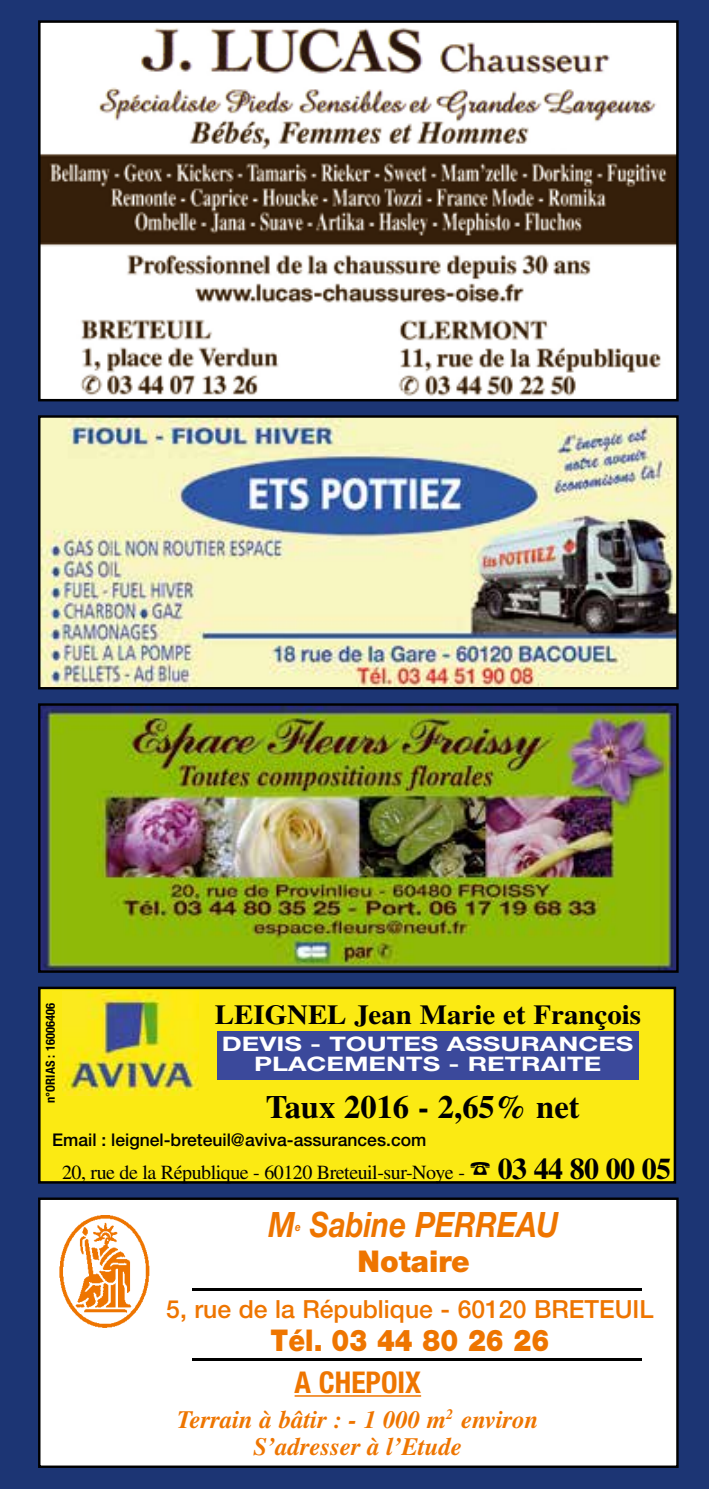
<style>
.page{position:relative;width:709px;height:1489px;background:#fff}
.page>*{position:absolute;margin:0;border:0;box-sizing:border-box;transform-origin:0 0}
.t1{font:italic 700 35px "Helvetica Neue";color:#ee7500;scale:.84 1}
.t2{font:700 32.5px "Times";color:#000}
.t3{font:900 30px "Helvetica Neue";color:#ee7500;scale:.89 1}
.t4{font:700 condensed 30px "Helvetica Neue";color:#ee7500}
.t5{font:900 30px "Helvetica Neue CE";color:#ee7500}
.t6{font:700 27.5px "Times";color:#000;scale:1.05 1}
.t7{font:italic 700 25px/27.5px "Times";color:#ee7500;text-align:center}
.t8{font:500 25px "Helvetica Neue";color:#ee7500}
.t9{font:20px "Times";letter-spacing:-.025em;color:#000}
.t10{font:700 20px/20px "Helvetica Neue";color:#fff;text-align:center;scale:1.35 1}
.t11{font:500 17.5px "Helvetica Neue";color:#000}
.t12{font:700 condensed 12.5px "Helvetica Neue";color:#000}
.t13{font:italic 700 11.5px "Helvetica Neue";color:#ee7500;scale:.84 1}
.s1{font-weight:700;font-size:30px}
</style>
<div class="page">
<div style="left:0;top:0;width:709px;height:1488px;background:#1c3574"></div>
<img style="left:41px;top:23px;width:634px;height:375px">
<div style="left:38px;top:20px;width:640px;height:381px;border:2px solid #000"></div>
<img style="left:41px;top:418px;width:634px;height:268px">
<div style="left:38px;top:415px;width:640px;height:274px;border:2px solid #000"></div>
<img style="left:41px;top:706px;width:634px;height:263px">
<div style="left:38px;top:703px;width:640px;height:269px;border:2px solid #000"></div>
<div style="left:39px;top:987px;width:636px;height:195px;background:#fbea13"></div>
<div style="left:38px;top:986px;width:638px;height:197px;border:2px solid #000"></div>
<img style="left:63px;top:991px;width:136px;height:104px">
<div style="left:180px;top:1092px;width:485px;height:35px;background:#fbea13"></div>
<div style="left:217px;top:1031px;width:421px;height:48px;background:#3b499b"></div>
<div style="left:39px;top:1198px;width:638px;height:268px;background:#fff"></div>
<div style="left:38px;top:1197px;width:640px;height:270px;border:2px solid #000"></div>
<hr style="left:294px;top:1394px;width:127px;height:2px;background:#ee7500">
<img style="left:59px;top:1215px;width:91px;height:113px">
<hr style="left:193px;top:1288px;width:449px;height:2px;background:#000">
<hr style="left:193px;top:1358px;width:449px;height:2px;background:#000">
<p class="t12" style="left:43px;top:1102px;width:101px;rotate:-90deg">n°ORIAS : 16006406</p>
<h3 class="t6" style="left:215px;top:998px;width:407px">LEIGNEL Jean Marie et François</h3>
<p class="t10" style="left:222px;top:1033px;width:306px">DEVIS - TOUTES ASSURANCES<br>PLACEMENTS - RETRAITE</p>
<h2 class="t2" style="left:266px;top:1087px;width:315px">Taux 2016 - 2,65% net</h2>
<p class="t11" style="left:52px;top:1129px;width:375px">Email : leignel-breteuil@aviva-assurances.com</p>
<p class="t9" style="left:62px;top:1160px;width:610px">20, rue de la République - 60120 Breteuil-sur-Noye - ☎ <span class="s1">03 44 80 00 05</span></p>
<h1 class="t1" style="left:269px;top:1203px;width:347px">M Sabine PERREAU</h1>
<p class="t13" style="left:295px;top:1219px;width:8px">e</p>
<h3 class="t5" style="left:357px;top:1242px;width:114px">Notaire</h3>
<p class="t8" style="left:166px;top:1294px;width:489px">5, rue de la République - 60120 BRETEUIL</p>
<h3 class="t3" style="left:271px;top:1321px;width:314px">Tél. 03 44 80 26 26</h3>
<h3 class="t4" style="left:294px;top:1363px;width:128px">A CHEPOIX</h3>
<p class="t7" style="left:177px;top:1404px;width:363px">Terrain à bâtir : - 1 000 m<sup>2</sup> environ<br>S’adresser à l’Etude</p>
</div>
